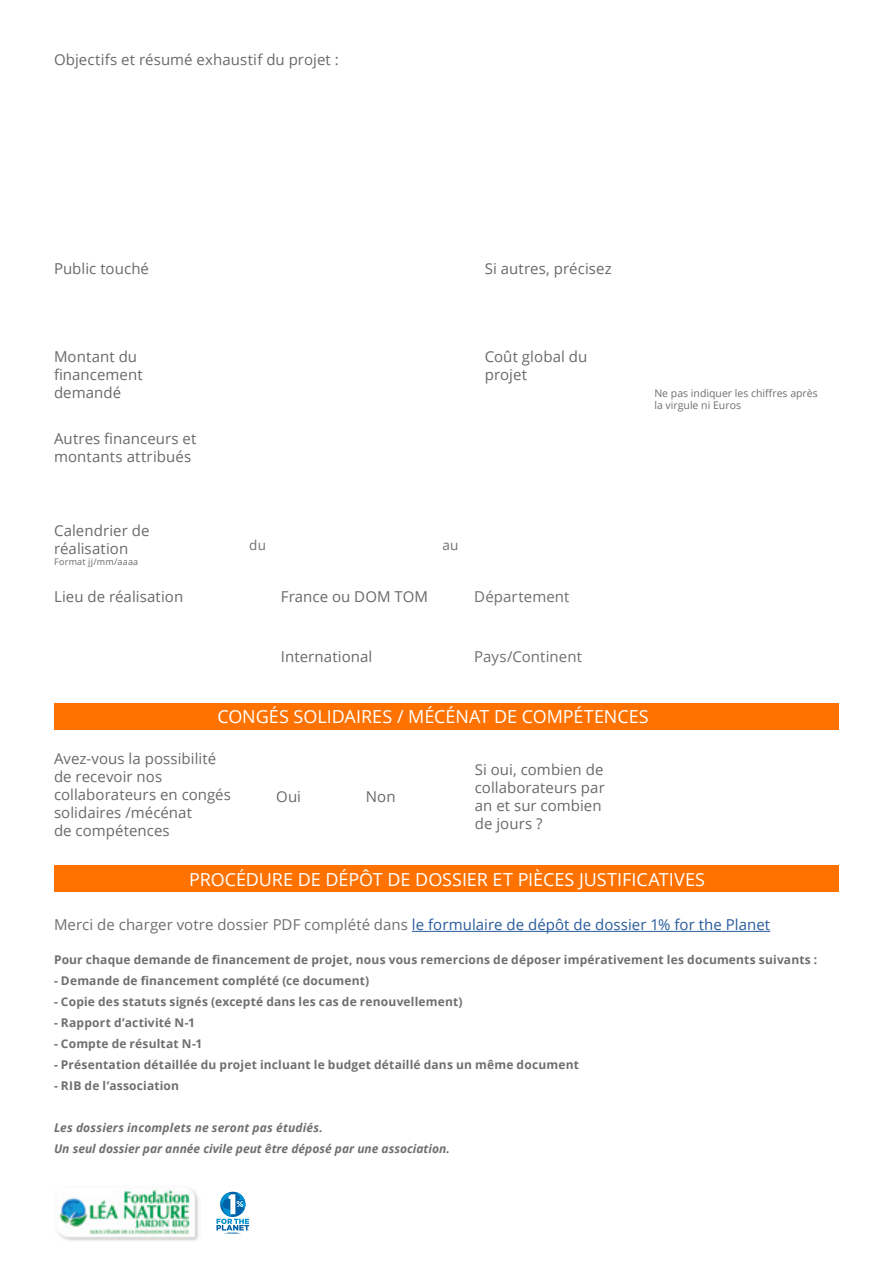
<style>
.page{position:relative;width:893px;height:1263px;background:#fff}
.page>*{position:absolute;margin:0;border:0;box-sizing:border-box;transform-origin:0 0}
.t1{font:18px "Open Sans";letter-spacing:-.005em;color:#fff}
.t2{font:15px/18px "Open Sans";letter-spacing:.005em;color:#696969}
.t3{font:15px "Open Sans";letter-spacing:.005em;color:#275b9b}
.t4{font:15px "Open Sans";letter-spacing:.005em;color:#706f6f}
.t5{font:13.5px "Open Sans";color:#706f6f}
.t6{font:700 12px "Open Sans";letter-spacing:.015em;color:#706f6f}
.t7{font:italic 700 12px/21px "Open Sans";color:#706f6f}
.t8{font:10.5px/12.6px "Open Sans";color:#706f6f}
.t9{font:9px "Open Sans";letter-spacing:.025em;color:#696969}
.t10{font:700 2.4px "Gotham";color:#0061a7}
.s1{color:#706f6f}
</style>
<div class="page">
<div style="left:54px;top:703px;width:785px;height:26px;background:#ff7200"></div>
<hr style="left:412px;top:931px;width:358px;height:1px;background:#275b9b">
<div style="left:54px;top:866px;width:785px;height:26px;background:#ff7200"></div>
<svg style="left:216px;top:1192px;width:33px;height:38px"></svg>
<img style="left:56px;top:1186px;width:142px;height:55px">
<p class="t2" style="left:54px;top:51px;width:286px">Objectifs et résumé exhaustif du projet :</p>
<p class="t2" style="left:54px;top:260px;width:97px">Public touché</p>
<p class="t2" style="left:485px;top:260px;width:128px">Si autres, précisez</p>
<p class="t2" style="left:54px;top:347px;width:90px">Montant du financement demandé</p>
<p class="t2" style="left:485px;top:347px;width:104px">Coût global du projet</p>
<p class="t2" style="left:54px;top:429px;width:144px">Autres financeurs et montants attribués</p>
<p class="t2" style="left:54px;top:522px;width:97px">Calendrier de réalisation</p>
<p class="t9" style="left:54px;top:556px;width:86px">Format jj/mm/aaaa</p>
<p class="t5" style="left:249px;top:536px;width:18px">du</p>
<p class="t5" style="left:442px;top:536px;width:17px">au</p>
<p class="t2" style="left:54px;top:587px;width:131px">Lieu de réalisation</p>
<p class="t2" style="left:281px;top:587px;width:149px">France ou DOM TOM</p>
<p class="t2" style="left:281px;top:647px;width:93px">International</p>
<p class="t4" style="left:474px;top:586px;width:97px">Département</p>
<p class="t4" style="left:474px;top:646px;width:109px">Pays/Continent</p>
<p class="t8" style="left:654px;top:386px;width:165px">Ne pas indiquer les chiffres après la virgule ni Euros</p>
<p class="t1" style="left:218px;top:704px;width:433px">CONGÉS SOLIDAIRES / MÉCÉNAT DE COMPÉTENCES</p>
<p class="t2" style="left:54px;top:749px;width:179px">Avez-vous la possibilité de recevoir nos collaborateurs en congés solidaires /mécénat<br>de compétences</p>
<p class="t2" style="left:276px;top:787px;width:26px">Oui</p>
<p class="t2" style="left:366px;top:787px;width:31px">Non</p>
<p class="t2" style="left:475px;top:760px;width:131px">Si oui, combien de collaborateurs par an et sur combien de jours ?</p>
<p class="t1" style="left:189px;top:867px;width:517px">PROCÉDURE DE DÉPÔT DE DOSSIER ET PIÈCES JUSTIFICATIVES</p>
<p class="t3" style="left:54px;top:914px;width:718px"><span class="s1">Merci de charger votre dossier PDF complété dans</span> le formulaire de dépôt de dossier 1% for the Planet</p>
<p class="t6" style="left:54px;top:951px;width:765px">Pour chaque demande de financement de projet, nous vous remercions de déposer impérativement les documents suivants :</p>
<p class="t6" style="left:54px;top:972px;width:317px">- Demande de financement complété (ce document)</p>
<p class="t6" style="left:54px;top:993px;width:410px">- Copie des statuts signés (excepté dans les cas de renouvellement)</p>
<p class="t6" style="left:54px;top:1014px;width:143px">- Rapport d’activité N-1</p>
<p class="t6" style="left:54px;top:1035px;width:150px">- Compte de résultat N-1</p>
<p class="t6" style="left:54px;top:1056px;width:526px">- Présentation détaillée du projet incluant le budget détaillé dans un même document</p>
<p class="t6" style="left:54px;top:1077px;width:127px">- RIB de l’association</p>
<p class="t7" style="left:54px;top:1117px;width:397px">Les dossiers incomplets ne seront pas étudiés.<br>Un seul dossier par année civile peut être déposé par une association.</p>
<p class="t10" style="left:225px;top:1231px;width:17px">— MEMBRE —</p>
</div>
